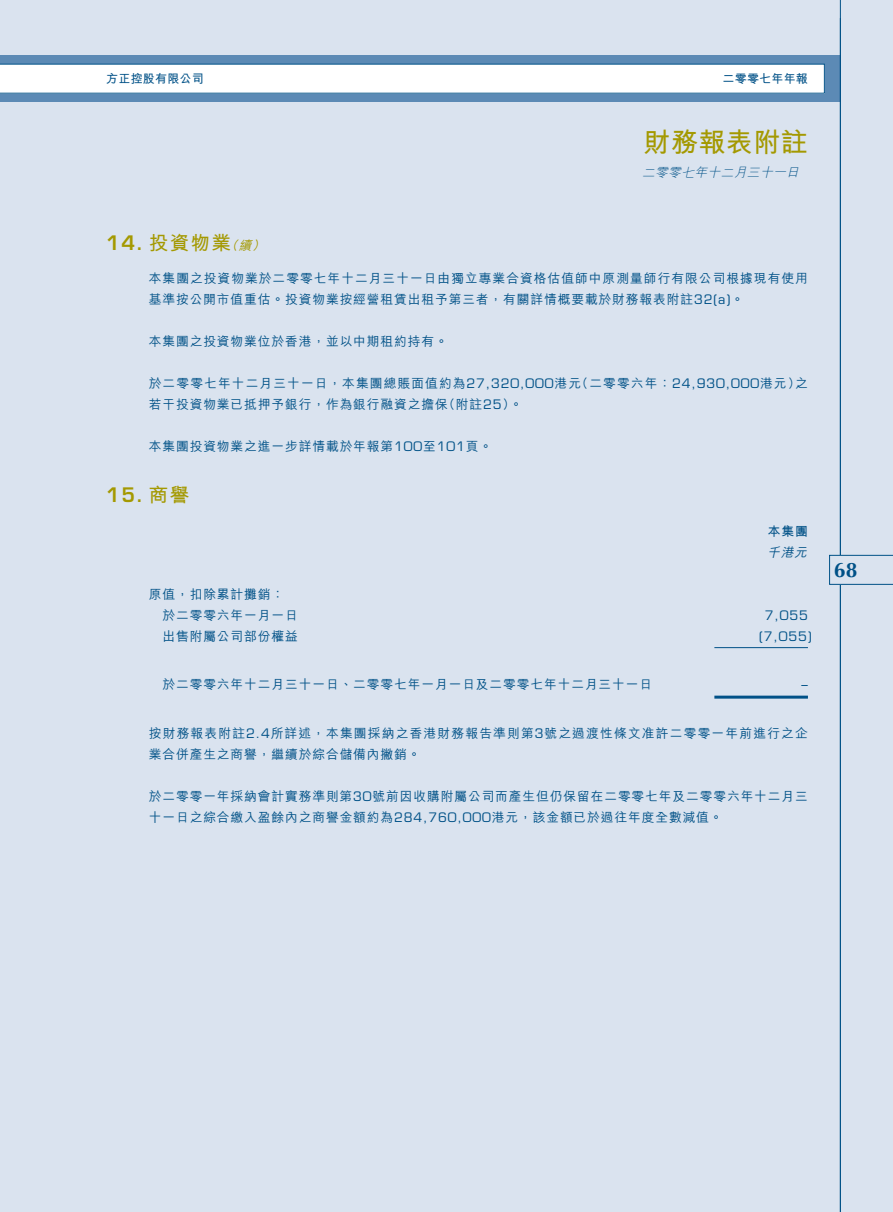
<style>
.page{position:relative;width:893px;height:1212px;background:#dae3ef}
.page>*{position:absolute;margin:0;border:0;box-sizing:border-box;transform-origin:0 0}
.t1{font:700 27px "M Hei HK";letter-spacing:.02em;color:#a49901}
.t2{font:700 21px "Optima LT Std";color:#005187}
.t3{font:700 19.5px "M Hei HK";color:#a49901}
.t4{font:600 19.5px "Eurostile LT Std";color:#a49901}
.t5{font:500 12.75px/21px "M Hei HK";letter-spacing:.07em;color:#005187}
.t6{font:500 12.75px/21px "M Hei HK";letter-spacing:.095em;color:#005187}
.t7{font:12.75px "Eurostile LT Std";letter-spacing:.07em;color:#005187}
.t8{font:italic 300 12.75px "M Hei HK";color:#005187}
.t9{font:700 12.75px/21px "M Hei HK";color:#005187}
.t10{font:700 12px "M Hei HK";letter-spacing:.02em;color:#005187}
.s1{font-family:"Eurostile LT Std";font-weight:600}
.s2{font-weight:500;font-style:italic;font-size:12.75px}
.s3{font-family:"Eurostile LT Std";font-weight:400}
.s4{font-family:"M Hei HK";font-weight:700}
.s5{font-weight:500;font-style:italic}
</style>
<div class="page">
<div style="left:0;top:55px;width:840px;height:47px;background:#5c8ab5"></div>
<div style="left:0;top:64px;width:824px;height:29px;background:#fff"></div>
<hr style="left:840px;top:0;width:1px;height:1212px;background:#005187">
<svg style="left:829px;top:555px;width:64px;height:30px"></svg>
<hr style="left:714px;top:647px;width:94px;height:1px;background:#005187">
<hr style="left:714px;top:696px;width:94px;height:3px;background:#005187">
<p class="t10" style="left:106px;top:70px;width:99px">方正控股有限公司</p>
<p class="t10" style="left:723px;top:70px;width:87px">二零零七年年報</p>
<p class="t1" style="left:643px;top:122px;width:166px">財務報表附註</p>
<p class="t8" style="left:642px;top:164px;width:162px">二零零七年十二月三十一日</p>
<p class="t3" style="left:106px;top:228px;width:164px"><span class="s1">14.</span> 投資物業<span class="s2">（續）</span></p>
<p class="t5" style="left:149px;top:267px;width:661px">本集團之投資物業於二零零七年十二月三十一日由獨立專業合資格估值師中原測量師行有限公司根據現有使用基準按公開市值重估。投資物業按經營租賃出租予第三者，有關詳情概要載於財務報表附註<span class="s3">32(a)</span>。</p>
<p class="t5" style="left:149px;top:330px;width:300px">本集團之投資物業位於香港，並以中期租約持有。</p>
<p class="t5" style="left:149px;top:372px;width:661px">於二零零七年十二月三十一日，本集團總賬面值約為<span class="s3">27,320,000</span>港元（二零零六年：<span class="s3">24,930,000</span>港元）之若干投資物業已抵押予銀行，作為銀行融資之擔保（附註<span class="s3">25</span>）。</p>
<p class="t5" style="left:149px;top:435px;width:345px">本集團投資物業之進一步詳情載於年報第<span class="s3">100</span>至<span class="s3">101</span>頁。</p>
<p class="t4" style="left:106px;top:482px;width:84px">15. <span class="s4">商譽</span></p>
<p class="t9" style="left:767px;top:519px;width:45px">本集團<span class="s5">千港元</span></p>
<p class="t5" style="left:162px;top:582px;width:137px;text-indent:-14px">原值，扣除累計攤銷：於二零零六年一月一日</p>
<p class="t7" style="left:765px;top:607px;width:45px">7,055</p>
<p class="t5" style="left:162px;top:624px;width:137px">出售附屬公司部份權益</p>
<p class="t7" style="left:759px;top:628px;width:54px">(7,055)</p>
<p class="t5" style="left:162px;top:672px;width:491px">於二零零六年十二月三十一日、二零零七年一月一日及二零零七年十二月三十一日</p>
<p class="t7" style="left:801px;top:676px;width:8px">–</p>
<p class="t6" style="left:149px;top:722px;width:661px">按財務報表附註<span class="s3">2.4</span>所詳述，本集團採納之香港財務報告準則第<span class="s3">3</span>號之過渡性條文准許二零零一年前進行之企業合併產生之商譽，繼續於綜合儲備內撇銷。</p>
<p class="t5" style="left:149px;top:785px;width:661px">於二零零一年採納會計實務準則第<span class="s3">30</span>號前因收購附屬公司而產生但仍保留在二零零七年及二零零六年十二月三十一日之綜合繳入盈餘內之商譽金額約為<span class="s3">284,760,000</span>港元，該金額已於過往年度全數減值。</p>
<p class="t2" style="left:834px;top:557px;width:25px">68</p>
</div>
